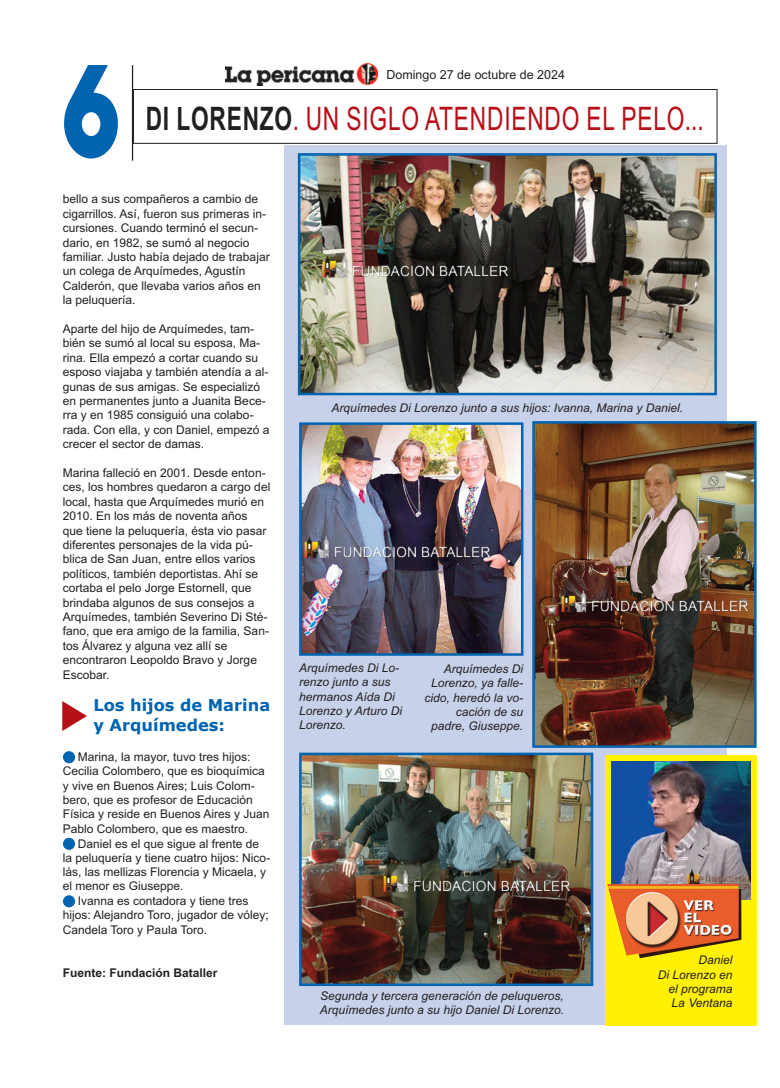
<style>
.page{position:relative;width:780px;height:1088px;background:#fff}
.page>*{position:absolute;margin:0;border:0;box-sizing:border-box;transform-origin:0 0}
.t1{font:700 113.38px "Lubalin";color:#0164b1;scale:.78 1}
.t2{font:32.38px "Arial";letter-spacing:.035em;color:#b70f17;scale:.7 1}
.t3{font:700 16.25px/19.5px "Verdana";color:#0164b1}
.t4{font:12.5px "Arial";color:#231f20}
.t5{font:12px/14.4px "Arial";color:#231f20}
.t6{font:italic 12px/14.4px "Arial";color:#231f20}
.t7{font:700 12px "Arial";color:#231f20}
.s1{font-weight:700;color:#231f20}
.s2{color:#0164b1}
</style>
<div class="page">
<div style="left:284px;top:146px;width:442px;height:879px;background:#c7d1ea"></div>
<div style="left:133px;top:89px;width:584px;height:55px;border:1px solid #231f20"></div>
<hr style="left:132px;top:65px;width:1px;height:96px;background:#231f20">
<img style="left:225px;top:63px;width:152px;height:23px">
<img style="left:301px;top:156px;width:412px;height:236px">
<div style="left:298px;top:153px;width:418px;height:242px;border:2px solid #0164b1"></div>
<img style="left:302px;top:425px;width:218px;height:228px">
<div style="left:299px;top:422px;width:224px;height:234px;border:2px solid #0164b1"></div>
<img style="left:302px;top:756px;width:288px;height:227px">
<div style="left:299px;top:753px;width:294px;height:233px;border:2px solid #0164b1"></div>
<img style="left:535px;top:424px;width:218px;height:321px">
<div style="left:532px;top:421px;width:224px;height:327px;border:2px solid #0164b1"></div>
<img style="left:314px;top:250px;width:199px;height:34px">
<img style="left:299px;top:531px;width:196px;height:34px">
<img style="left:554px;top:585px;width:198px;height:34px">
<img style="left:376px;top:865px;width:198px;height:33px">
<div style="left:605px;top:755px;width:151px;height:270px;background:#fff101"></div>
<img style="left:611px;top:762px;width:139px;height:138px">
<img style="left:607px;top:884px;width:134px;height:74px">
<h1 class="t1" style="left:61px;top:51px;width:77px">6</h1>
<p class="t4" style="left:386px;top:67px;width:180px">Domingo 27 de octubre de 2024</p>
<h2 class="t2" style="left:146px;top:100px;width:798px"><span class="s1">DI LORENZO</span>. UN SIGLO ATENDIENDO EL PELO...</h2>
<p class="t5" style="left:63px;top:192px;width:208px">bello a sus compañeros a cambio de cigarrillos. Así, fueron sus primeras in&shy;cursiones. Cuando terminó el secun&shy;dario, en 1982, se sumó al negocio familiar. Justo había dejado de trabajar un colega de Arquímedes, Agustín Calderón, que llevaba varios años en la peluquería.</p>
<p class="t5" style="left:63px;top:322px;width:208px">Aparte del hijo de Arquímedes, tam&shy;bién se sumó al local su esposa, Ma&shy;rina. Ella empezó a cortar cuando su esposo viajaba y también atendía a al&shy;gunas de sus amigas. Se especializó en permanentes junto a Juanita Bece&shy;rra y en 1985 consiguió una colabo&shy;rada. Con ella, y con Daniel, empezó a crecer el sector de damas.</p>
<p class="t5" style="left:63px;top:466px;width:209px">Marina falleció en 2001. Desde enton&shy;ces, los hombres quedaron a cargo del local, hasta que Arquímedes murió en 2010. En los más de noventa años que tiene la peluquería, ésta vio pasar diferentes personajes de la vida pú&shy;blica de San Juan, entre ellos varios políticos, también deportistas. Ahí se cortaba el pelo Jorge Estornell, que brindaba algunos de sus consejos a Arquímedes, también Severino Di Sté&shy;fano, que era amigo de la familia, San&shy;tos Álvarez y alguna vez allí se encontraron Leopoldo Bravo y Jorge Escobar.</p>
<h3 class="t3" style="left:93px;top:695px;width:178px">Los hijos de Marina y Arquímedes:</h3>
<p class="t5" style="left:63px;top:750px;width:208px"><span class="s2">●</span> Marina, la mayor, tuvo tres hijos:<br>Cecilia Colombero, que es bioquímica y vive en Buenos Aires; Luis Colom&shy;bero, que es profesor de Educación Física y reside en Buenos Aires y Juan Pablo Colombero, que es maestro.</p>
<p class="t5" style="left:63px;top:836px;width:209px"><span class="s2">●</span> Daniel es el que sigue al frente de la peluquería y tiene cuatro hijos: Nico&shy;lás, las mellizas Florencia y Micaela, y el menor es Giuseppe.</p>
<p class="t5" style="left:63px;top:894px;width:207px"><span class="s2">●</span> Ivanna es contadora y tiene tres hijos: Alejandro Toro, jugador de vóley;<br>Candela Toro y Paula Toro.</p>
<p class="t7" style="left:63px;top:966px;width:156px">Fuente: Fundación Bataller</p>
<p class="t6" style="left:331px;top:400px;width:353px">Arquímedes Di Lorenzo junto a sus hijos: Ivanna, Marina y Daniel.</p>
<p class="t6" style="left:299px;top:660px;width:104px">Arquímedes Di Lo&shy;renzo junto a sus hermanos Aída Di<br>Lorenzo y Arturo Di<br>Lorenzo.</p>
<p class="t6" style="left:424px;top:661px;width:100px;text-align:right">Arquímedes Di<br>Lorenzo, ya falle&shy;cido, heredó la vo&shy;cación de su padre, Giuseppe.</p>
<p class="t6" style="left:320px;top:988px;width:246px">Segunda y tercera generación de peluqueros,<br>Arquímedes junto a su hijo Daniel Di Lorenzo.</p>
<p class="t6" style="left:657px;top:953px;width:76px;text-align:right">Daniel<br>Di Lorenzo en el programa<br>La Ventana</p>
</div>
